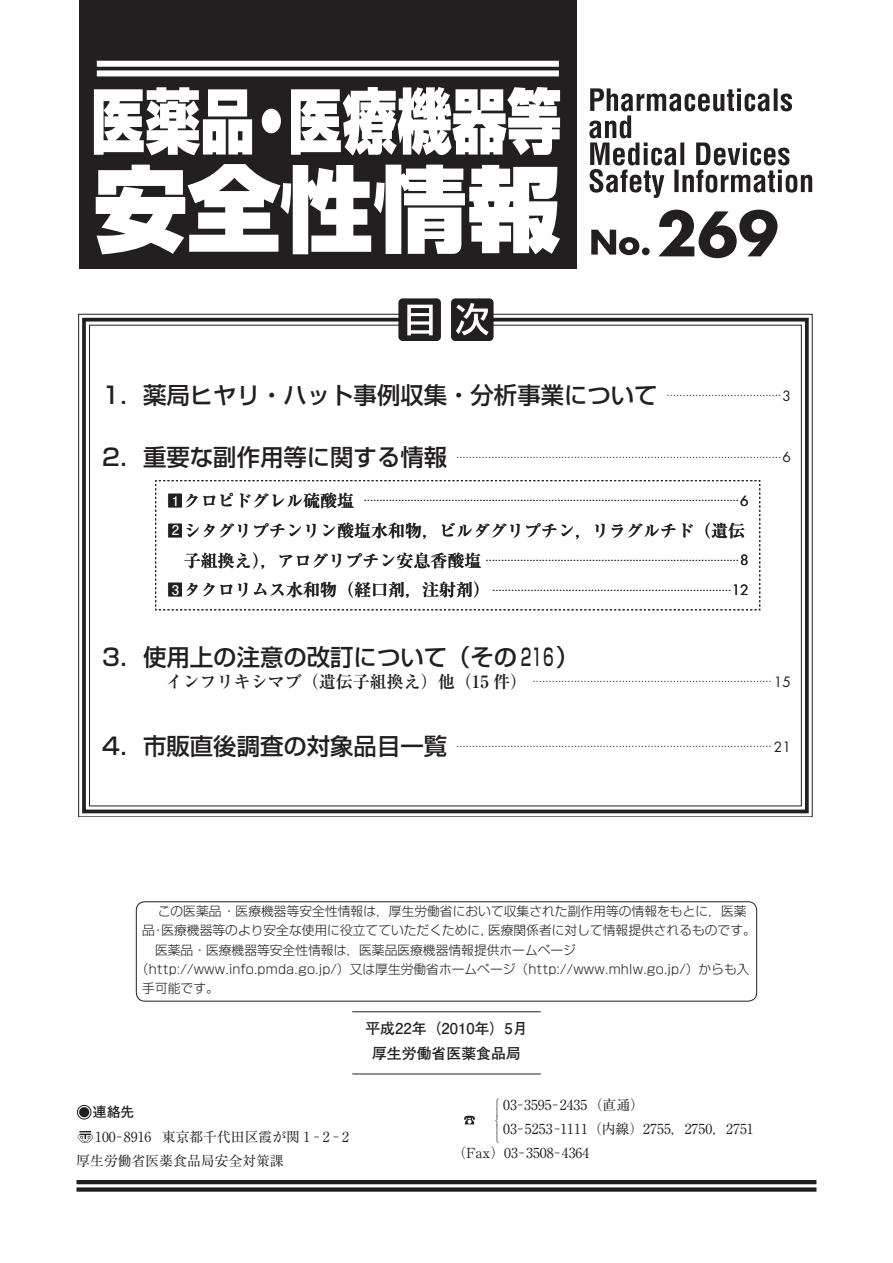
<style>
.page{position:relative;width:893px;height:1263px;background:#fff}
.page>*{position:absolute;margin:0;border:0;box-sizing:border-box;transform-origin:0 0}
.t1{font:700 59.7px "Futura";color:#231f20}
.t2{font:23.4px "Shin Go Pro Medium 90 pv RKSJ H";color:#231f20}
.t3{font:16.95px "Ryumin Pro Bold 90 pv RKSJ H";color:#231f20}
.t4{font:14.85px/25.5px "Futo Go B101 Pro Bold 90 pv RKSJ H";color:#231f20;text-align:center}
.t5{font:13.8px/23.7px "Ryumin Pro Regular 90 pv RKSJ H";color:#231f20}
.t6{font:13.8px "Futo Go B101 Pro Bold 90 pv RKSJ H";color:#231f20}
.t7{font:12.75px "Shin Go Pro Light 90 pv RKSJ H";color:#231f20}
.t8{font:9.6px "Ryumin Pro Regular 90 pv RKSJ H";color:#231f20}
.s1{font-family:"Futura";font-size:13.8px}
.s2{font-family:"Koz Min Pro Regular 90 pv RKSJ H";font-size:16.95px}
.s3{font-family:"Futo Go B101 Pro Bold 90 pv RKSJ H";font-size:13.35px;color:#fff}
.s4{font-family:"Ryumin Pro Bold 90 pv RKSJ H";font-size:16.95px}
.s5{font-family:"Koz Min Pro Regular 90 pv RKSJ H"}
</style>
<div class="page">
<div style="left:80px;top:0;width:497px;height:268px;background:#231f20"></div>
<svg style="left:82px;top:316px;width:727px;height:498px"></svg>
<svg style="left:89px;top:324px;width:713px;height:483px"></svg>
<div style="left:97px;top:70px;width:462px;height:6px;background:#fff"></div>
<div style="left:97px;top:61px;width:462px;height:6px;background:#fff"></div>
<svg style="left:591px;top:230px;width:48px;height:25px"></svg>
<div style="left:642px;top:248px;width:8px;height:7px;background:#231f20;border-radius:50%"></div>
<div style="left:398px;top:298px;width:43px;height:43px;background:#231f20;border-radius:4px"></div>
<div style="left:451px;top:298px;width:42px;height:43px;background:#231f20;border-radius:4px"></div>
<svg style="left:407px;top:305px;width:26px;height:30px"></svg>
<svg style="left:456px;top:303px;width:33px;height:32px"></svg>
<svg style="left:589px;top:88px;width:223px;height:110px"></svg>
<svg style="left:96px;top:164px;width:464px;height:90px"></svg>
<svg style="left:94px;top:87px;width:158px;height:68px"></svg>
<div style="left:262px;top:109px;width:19px;height:24px;background:#fff;border-radius:50%"></div>
<svg style="left:291px;top:87px;width:269px;height:69px"></svg>
<div style="left:136px;top:902px;width:621px;height:99px;border:1px solid #231f20;border-radius:9px"></div>
<hr style="left:352px;top:1012px;width:189px;height:1px;background:#231f20">
<hr style="left:352px;top:1074px;width:189px;height:1px;background:#231f20">
<div style="left:76px;top:1187px;width:740px;height:5px;background:#231f20"></div>
<hr style="left:76px;top:1180px;width:740px;height:4px;background:#231f20">
<svg style="left:155px;top:480px;width:605px;height:131px"></svg>
<div style="left:77px;top:1105px;width:14px;height:14px;border:1px solid #231f20;border-radius:50%"></div>
<div style="left:79px;top:1107px;width:10px;height:10px;background:#231f20;border-radius:50%"></div>
<svg style="left:78px;top:1131px;width:15px;height:12px"></svg>
<svg style="left:495px;top:1099px;width:4px;height:44px"></svg>
<svg style="left:464px;top:1116px;width:11px;height:8px"></svg>
<h1 class="t1" style="left:656px;top:207px;width:124px">269</h1>
<h2 class="t2" style="left:102px;top:387px;width:557px">1．薬局ヒヤリ・ハット事例収集・分析事業について</h2>
<p class="t8" style="left:666px;top:392px;width:126px">………………………………<span class="s1">3</span></p>
<h2 class="t2" style="left:102px;top:448px;width:347px">2． 重要な副作用等に関する情報</h2>
<p class="t8" style="left:456px;top:454px;width:336px">…………………………………………………………………………………………<span class="s1">6</span></p>
<p class="t8" style="left:167px;top:497px;width:583px"><span class="s2">■</span><span class="s3">1</span> <span class="s4">クロピドグレル硫酸塩</span> …………………………………………………………………………………………………………<span class="s1">6</span></p>
<h3 class="t3" style="left:167px;top:524px;width:580px"><span class="s5">■</span><span class="s3">2</span> シタグリプチンリン酸塩水和物，ビルダグリプチン，リラグルチド（遺伝</h3>
<p class="t8" style="left:184px;top:557px;width:566px"><span class="s4">子組換え），アログリプチン安息香酸塩</span> ………………………………………………………………………<span class="s1">8</span></p>
<p class="t8" style="left:167px;top:586px;width:583px"><span class="s2">■</span><span class="s3">3</span> <span class="s4">タクロリムス水和物（経口剤，注射剤）</span> …………………………………………………………………<span class="s1">12</span></p>
<h2 class="t2" style="left:102px;top:648px;width:478px">3．使用上の注意の改訂について（その21６）</h2>
<p class="t8" style="left:166px;top:678px;width:627px"><span class="s4">インフリキシマブ（遺伝子組換え）他（15 件）</span> ………………………………………………………………… <span class="s1">15</span></p>
<h2 class="t2" style="left:102px;top:738px;width:347px">4． 市販直後調査の対象品目一覧</h2>
<p class="t8" style="left:456px;top:743px;width:336px">……………………………………………………………………………………… <span class="s1">21</span></p>
<h3 class="t7" style="left:145px;top:907px;width:603px">　この医薬品・医療機器等安全性情報は，厚生労働省において収集された副作用等の情報をもとに，医薬</h3>
<h3 class="t7" style="left:142px;top:926px;width:615px">品・医療機器等のより安全な使用に役立てていただくために，医療関係者に対して情報提供されるものです。</h3>
<h3 class="t7" style="left:142px;top:945px;width:435px">　医薬品・医療機器等安全性情報は，医薬品医療機器情報提供ホームページ</h3>
<h3 class="t7" style="left:136px;top:964px;width:615px">（http://www.info.pmda.go.jp/）又は厚生労働省ホームページ（http://www.mhlw.go.jp/）からも入</h3>
<h3 class="t7" style="left:142px;top:983px;width:78px">手可能です。</h3>
<h3 class="t4" style="left:365px;top:1017px;width:164px">平成22年（2010年）5月厚生労働省医薬食品局</h3>
<h3 class="t6" style="left:93px;top:1107px;width:43px">連絡先</h3>
<h3 class="t5" style="left:76px;top:1127px;width:274px;text-indent:19px">100－8916 東京都千代田区霞が関 1 － 2 － 2厚生労働省医薬食品局安全対策課</h3>
<h3 class="t5" style="left:503px;top:1094px;width:142px">03－3595－2435（直通）</h3>
<h3 class="t5" style="left:503px;top:1119px;width:252px">03－5253－1111（内線）2755，2750，2751</h3>
<h3 class="t5" style="left:452px;top:1143px;width:139px">（Fax）03－3508－4364</h3>
</div>
